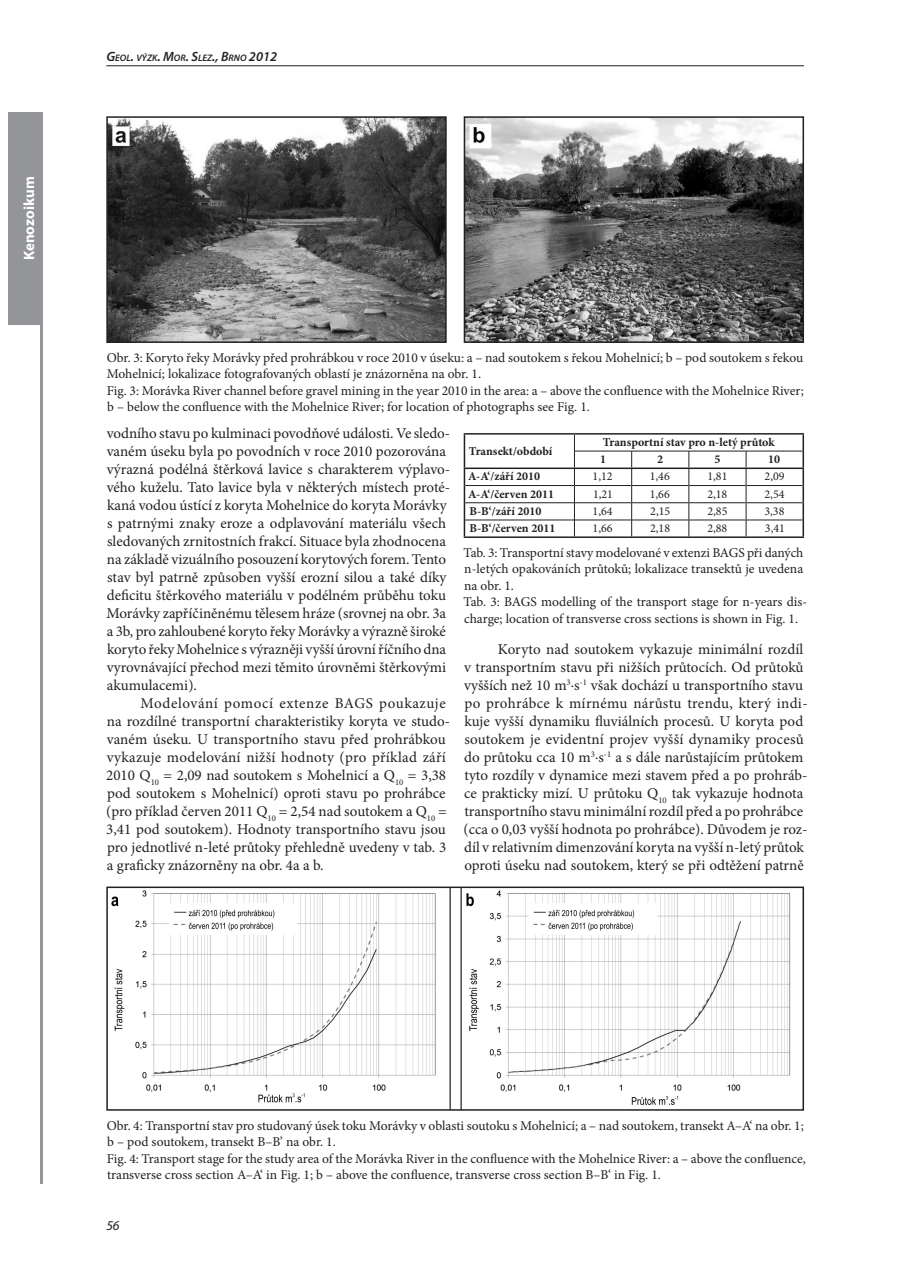
<style>
.page{position:relative;width:911px;height:1275px;background:#fff}
.page>*{position:absolute;margin:0;border:0;box-sizing:border-box;transform-origin:0 0}
.t1{font:15px/18px "Minion Pro";color:#231f20}
.t2{font:700 15px "Myriad Pro";color:#fff}
.t3{font:13.5px/16.5px "Minion Pro";color:#231f20}
.t4{font:italic 13.5px "Myriad Pro";color:#231f20}
.t5{font:700 12px/17.2px "Minion Pro";color:#231f20}
.t6{font:12px "Minion Pro";color:#231f20}
.t7{font:italic 600 9.45px "Myriad Pro";color:#231f20}
.s1{font-size:13.5px}
</style>
<div class="page">
<hr style="left:40px;top:112px;width:3px;height:1072px;background:#939598">
<hr style="left:106px;top:65px;width:698px;height:1px;background:#231f20">
<img style="left:109px;top:119px;width:334px;height:221px">
<div style="left:106px;top:116px;width:340px;height:227px;border:2px solid #231f20"></div>
<img style="left:466px;top:119px;width:335px;height:221px">
<div style="left:463px;top:116px;width:341px;height:227px;border:2px solid #231f20"></div>
<hr style="left:463px;top:433px;width:111px;height:2px;background:#231f20">
<hr style="left:574px;top:433px;width:230px;height:2px;background:#231f20">
<svg style="left:463px;top:435px;width:2px;height:101px"></svg>
<svg style="left:802px;top:435px;width:2px;height:101px"></svg>
<hr style="left:463px;top:536px;width:341px;height:2px;background:#231f20">
<hr style="left:575px;top:451px;width:227px;height:1px;background:#231f20">
<hr style="left:465px;top:485px;width:109px;height:1px;background:#231f20">
<hr style="left:575px;top:485px;width:56px;height:1px;background:#231f20">
<hr style="left:632px;top:485px;width:56px;height:1px;background:#231f20">
<hr style="left:689px;top:485px;width:56px;height:1px;background:#231f20">
<hr style="left:746px;top:485px;width:56px;height:1px;background:#231f20">
<hr style="left:465px;top:503px;width:109px;height:1px;background:#231f20">
<hr style="left:575px;top:503px;width:56px;height:1px;background:#231f20">
<hr style="left:632px;top:503px;width:56px;height:1px;background:#231f20">
<hr style="left:689px;top:503px;width:56px;height:1px;background:#231f20">
<hr style="left:746px;top:503px;width:56px;height:1px;background:#231f20">
<hr style="left:465px;top:520px;width:109px;height:1px;background:#231f20">
<hr style="left:575px;top:520px;width:56px;height:1px;background:#231f20">
<hr style="left:632px;top:520px;width:56px;height:1px;background:#231f20">
<hr style="left:689px;top:520px;width:56px;height:1px;background:#231f20">
<hr style="left:746px;top:520px;width:56px;height:1px;background:#231f20">
<svg style="left:574px;top:435px;width:1px;height:101px"></svg>
<svg style="left:631px;top:451px;width:1px;height:85px"></svg>
<svg style="left:688px;top:451px;width:1px;height:85px"></svg>
<svg style="left:745px;top:451px;width:1px;height:85px"></svg>
<hr style="left:463px;top:468px;width:341px;height:1px;background:#231f20">
<img style="left:111px;top:890px;width:680px;height:218px">
<div style="left:106px;top:887px;width:698px;height:224px;border:2px solid #231f20"></div>
<div style="left:8px;top:112px;width:35px;height:213px;background:#939598"></div>
<p class="t2" style="left:23px;top:260px;width:85px;rotate:-90deg">Kenozoikum</p>
<p class="t7" style="left:106px;top:54px;width:172px"><span class="s1">G</span>EOL<span class="s1">.</span> VÝZK<span class="s1">. M</span>OR<span class="s1">. S</span>LEZ<span class="s1">., B</span>RNO <span class="s1">2012</span></p>
<p class="t3" style="left:107px;top:350px;width:698px">Obr. 3: Koryto řeky Morávky před prohrábkou v roce 2010 v úseku: a – nad soutokem s řekou Mohelnicí; b – pod soutokem s řekou Mohelnicí; lokalizace fotografovaných oblastí je znázorněna na obr. 1.<br>Fig. 3: Morávka River channel before gravel mining in the year 2010 in the area: a – above the confluence with the Mohelnice River; b – below the confluence with the Mohelnice River; for location of photographs see Fig. 1.</p>
<p class="t1" style="left:106px;top:425px;width:345px">vodního stavu po kulminaci povodňové události. Ve sledo&shy;vaném úseku byla po povodních v roce 2010 pozorována výrazná podélná štěrková lavice s charakterem výplavo&shy;vého kuželu. Tato lavice byla v některých místech proté&shy;kaná vodou ústící z koryta Mohelnice do koryta Morávky s patrnými znaky eroze a odplavování materiálu všech sledovaných zrnitostních frakcí. Situace byla zhodnocena na základě vizuálního posouzení korytových forem. Tento stav byl patrně způsoben vyšší erozní silou a také díky deficitu štěrkového materiálu v podélném průběhu toku Morávky zapříčiněnému tělesem hráze (srovnej na obr. 3a a 3b, pro zahloubené koryto řeky Morávky a výrazně široké koryto řeky Mohelnice s výrazněji vyšší úrovní říčního dna vyrovnávající přechod mezi těmito úrovněmi štěrkovými akumulacemi).</p>
<p class="t1" style="left:106px;top:695px;width:345px;text-indent:34px">Modelování pomocí extenze BAGS poukazuje na rozdílné transportní charakteristiky koryta ve studo&shy;vaném úseku. U transportního stavu před prohrábkou vykazuje modelování nižší hodnoty (pro příklad září 2010 Q<sub>10</sub> = 2,09 nad soutokem s Mohelnicí a Q<sub>10</sub> = 3,38 pod soutokem s Mohelnicí) oproti stavu po prohrábce (pro příklad červen 2011 Q<sub>10</sub> = 2,54 nad soutokem a Q<sub>10</sub> = 3,41 pod soutokem). Hodnoty transportního stavu jsou pro jednotlivé n-leté průtoky přehledně uvedeny v tab. 3 a graficky znázorněny na obr. 4a a b.</p>
<p class="t5" style="left:469px;top:443px;width:85px">Transekt/období</p>
<p class="t5" style="left:600px;top:435px;width:176px">Transportní stav pro n-letý průtok<br>1</p>
<p class="t5" style="left:657px;top:452px;width:7px">2</p>
<p class="t5" style="left:714px;top:452px;width:7px">5</p>
<p class="t5" style="left:768px;top:452px;width:13px">10</p>
<p class="t5" style="left:468px;top:469px;width:74px">A-A‘/září 2010</p>
<p class="t6" style="left:592px;top:472px;width:22px">1,12</p>
<p class="t6" style="left:649px;top:472px;width:22px">1,46</p>
<p class="t6" style="left:707px;top:472px;width:22px">1,81</p>
<p class="t6" style="left:764px;top:472px;width:22px">2,09</p>
<p class="t5" style="left:468px;top:486px;width:87px">A-A‘/červen 2011</p>
<p class="t6" style="left:593px;top:489px;width:22px">1,21</p>
<p class="t6" style="left:649px;top:489px;width:22px">1,66</p>
<p class="t6" style="left:707px;top:489px;width:22px">2,18</p>
<p class="t6" style="left:764px;top:489px;width:22px">2,54</p>
<p class="t5" style="left:469px;top:503px;width:74px">B-B‘/září 2010</p>
<p class="t6" style="left:592px;top:506px;width:22px">1,64</p>
<p class="t6" style="left:650px;top:506px;width:22px">2,15</p>
<p class="t6" style="left:707px;top:506px;width:22px">2,85</p>
<p class="t6" style="left:764px;top:506px;width:22px">3,38</p>
<p class="t5" style="left:469px;top:521px;width:87px">B-B‘/červen 2011</p>
<p class="t6" style="left:592px;top:524px;width:22px">1,66</p>
<p class="t6" style="left:650px;top:524px;width:22px">2,18</p>
<p class="t6" style="left:707px;top:524px;width:22px">2,88</p>
<p class="t6" style="left:764px;top:524px;width:22px">3,41</p>
<p class="t3" style="left:463px;top:545px;width:345px">Tab. 3: Transportní stavy modelované v extenzi BAGS při daných n-letých opakováních průtoků; lokalizace transektů je uvedena na obr. 1.<br>Tab. 3: BAGS modelling of the transport stage for n-years dis&shy;charge; location of transverse cross sections is shown in Fig. 1.</p>
<p class="t1" style="left:463px;top:641px;width:345px;text-indent:34px">Koryto nad soutokem vykazuje minimální rozdíl v transportním stavu při nižších průtocích. Od průtoků vyšších než 10 m<sup>3</sup>.s<sup>-1</sup> však dochází u transportního stavu po prohrábce k mírnému nárůstu trendu, který indi&shy;kuje vyšší dynamiku fluviálních procesů. U koryta pod soutokem je evidentní projev vyšší dynamiky procesů do průtoku cca 10 m<sup>3</sup>.s<sup>-1</sup> a s dále narůstajícím průtokem tyto rozdíly v dynamice mezi stavem před a po prohráb&shy;ce prakticky mizí. U průtoku Q<sub>10</sub> tak vykazuje hodnota transportního stavu minimální rozdíl před a po prohrábce (cca o 0,03 vyšší hodnota po prohrábce). Důvodem je roz&shy;díl v relativním dimenzování koryta na vyšší n-letý průtok oproti úseku nad soutokem, který se při odtěžení patrně</p>
<p class="t3" style="left:107px;top:1118px;width:700px">Obr. 4: Transportní stav pro studovaný úsek toku Morávky v oblasti soutoku s Mohelnicí; a – nad soutokem, transekt A–A‘ na obr. 1; b – pod soutokem, transekt B–B’ na obr. 1.<br>Fig. 4: Transport stage for the study area of the Morávka River in the confluence with the Mohelnice River: a – above the confluence, transverse cross section A–A‘ in Fig. 1; b – above the confluence, transverse cross section B–B‘ in Fig. 1.</p>
<p class="t4" style="left:106px;top:1221px;width:15px">56</p>
</div>
